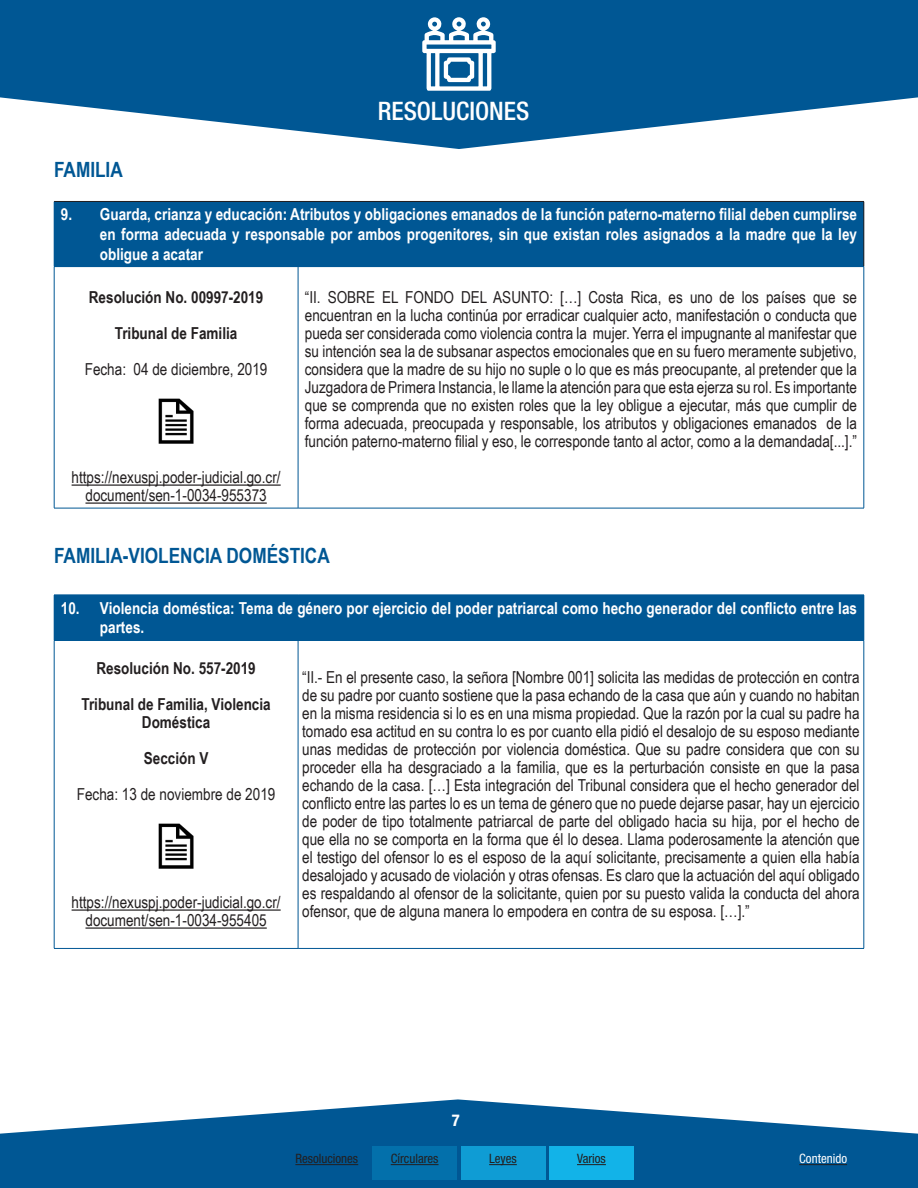
<style>
.page{position:relative;width:918px;height:1188px;background:#fff}
.page>*{position:absolute;margin:0;border:0;box-sizing:border-box;transform-origin:0 0}
.t1{font:500 condensed 25.5px "Helvetica Neue";color:#fff}
.TITULO{font:700 21px "Arial Narrow";color:#005794}
.TEXTO_NORMAL{font:16.5px/18px "Arial Narrow";color:#231f20;text-align:center}
.TEXTO_TAB{font:700 16.5px/19.8px "Arial Narrow";color:#fff;text-align:justify}
.TEXTO_NORMAL-2{font:700 16.5px "Arial Narrow";color:#231f20}
.t2{font:700 condensed 16.5px "Helvetica Neue";color:#fff}
.t3{font:condensed 12.9px "Helvetica Neue";color:#231f20}
.t4{font:condensed 12.9px "Helvetica Neue";color:#fff}
</style>
<div class="page">
<svg style="left:0;top:0;width:918px;height:149px;fill:#005794"></svg>
<svg style="left:422px;top:17px;width:74px;height:74px"></svg>
<svg style="left:0;top:1099px;width:918px;height:89px;fill:#005794"></svg>
<div style="left:284px;top:1146px;width:85px;height:34px;background:#005794"></div>
<div style="left:372px;top:1146px;width:85px;height:34px;background:#0370ab"></div>
<div style="left:461px;top:1146px;width:85px;height:34px;background:#0f9cd4"></div>
<div style="left:549px;top:1146px;width:85px;height:34px;background:#12b3e8"></div>
<hr style="left:295px;top:1164px;width:63px;height:1px;background:#231f20">
<hr style="left:391px;top:1164px;width:48px;height:1px;background:#231f20">
<svg style="left:489px;top:1164px;width:28px;height:1px"></svg>
<svg style="left:577px;top:1164px;width:29px;height:1px"></svg>
<hr style="left:799px;top:1164px;width:48px;height:1px;background:#231f20">
<div style="left:54px;top:201px;width:810px;height:66px;background:#005794"></div>
<hr style="left:54px;top:201px;width:244px;height:1px;background:#231f20">
<hr style="left:298px;top:201px;width:566px;height:1px;background:#231f20">
<hr style="left:864px;top:202px;width:1px;height:64px;background:#231f20">
<hr style="left:54px;top:267px;width:1px;height:241px;background:#005794">
<hr style="left:54px;top:508px;width:244px;height:1px;background:#005794">
<hr style="left:298px;top:267px;width:1px;height:241px;background:#005794">
<hr style="left:864px;top:267px;width:1px;height:241px;background:#005794">
<hr style="left:298px;top:508px;width:566px;height:1px;background:#005794">
<hr style="left:72px;top:484px;width:209px;height:2px;background:#231f20">
<hr style="left:85px;top:502px;width:182px;height:2px;background:#231f20">
<img style="left:158px;top:398px;width:36px;height:46px">
<div style="left:54px;top:595px;width:810px;height:45px;background:#005794"></div>
<hr style="left:864px;top:595px;width:1px;height:45px;background:#005794">
<hr style="left:54px;top:640px;width:244px;height:1px;background:#005794">
<hr style="left:54px;top:640px;width:1px;height:308px;background:#005794">
<hr style="left:298px;top:640px;width:566px;height:1px;background:#005794">
<hr style="left:298px;top:640px;width:1px;height:308px;background:#005794">
<hr style="left:864px;top:640px;width:1px;height:308px;background:#005794">
<hr style="left:54px;top:948px;width:244px;height:1px;background:#005794">
<hr style="left:298px;top:948px;width:566px;height:1px;background:#005794">
<hr style="left:72px;top:909px;width:209px;height:2px;background:#231f20">
<hr style="left:85px;top:927px;width:182px;height:2px;background:#231f20">
<img style="left:158px;top:823px;width:36px;height:46px">
<h1 class="t1" style="left:378px;top:96px;width:153px">RESOLUCIONES</h1>
<p class="TITULO" style="left:54px;top:154px;width:70px">FAMILIA</p>
<p class="TEXTO_TAB" style="left:100px;top:204px;width:759px;text-indent:-39px">9. Guarda, crianza y educación: Atributos y obligaciones emanados de la función paterno-materno filial deben cumplirse en forma adecuada y responsable por ambos progenitores, sin que existan roles asignados a la madre que la ley obligue a acatar</p>
<p class="TEXTO_NORMAL-2" style="left:89px;top:285px;width:176px">Resolución No. 00997-2019</p>
<p class="TEXTO_NORMAL-2" style="left:115px;top:321px;width:124px">Tribunal de Familia</p>
<p class="TEXTO_NORMAL" style="left:85px;top:360px;width:184px">Fecha: 04 de diciembre, 2019</p>
<p class="TEXTO_NORMAL" style="left:305px;top:288px;width:554px;text-align:justify">“II. SOBRE EL FONDO DEL ASUNTO: […] Costa Rica, es uno de los países que se encuentran en la lucha continúa por erradicar cualquier acto, manifestación o conducta que pueda ser considerada como violencia contra la mujer. Yerra el impugnante al manifestar que su intención sea la de subsanar aspectos emocionales que en su fuero meramente subjetivo, considera que la madre de su hijo no suple o lo que es más preocupante, al pretender que la Juzgadora de Primera Instancia, le llame la atención para que esta ejerza su rol. Es importante que se comprenda que no existen roles que la ley obligue a ejecutar, más que cumplir de forma adecuada, preocupada y responsable, los atributos y obligaciones emanados de la función paterno-materno filial y eso, le corresponde tanto al actor, como a la demandada[...].”</p>
<p class="TEXTO_NORMAL" style="left:72px;top:468px;width:211px">https://nexuspj.poder-judicial.go.cr/ document/sen-1-0034-955373</p>
<p class="TITULO" style="left:54px;top:540px;width:277px">FAMILIA-VIOLENCIA DOMÉSTICA</p>
<p class="TEXTO_TAB" style="left:100px;top:597px;width:759px;text-indent:-39px">10. Violencia doméstica: Tema de género por ejercicio del poder patriarcal como hecho generador del conflicto entre las partes.</p>
<p class="TEXTO_NORMAL-2" style="left:96px;top:656px;width:161px">Resolución No. 557-2019</p>
<p class="TEXTO_NORMAL-2" style="left:81px;top:692px;width:191px">Tribunal de Familia, Violencia</p>
<p class="TEXTO_NORMAL-2" style="left:142px;top:710px;width:70px">Doméstica</p>
<p class="TEXTO_NORMAL-2" style="left:144px;top:746px;width:66px">Sección V</p>
<p class="TEXTO_NORMAL" style="left:77px;top:785px;width:200px">Fecha: 13 de noviembre de 2019</p>
<p class="TEXTO_NORMAL" style="left:302px;top:668px;width:559px;text-align:justify">“II.- En el presente caso, la señora [Nombre 001] solicita las medidas de protección en contra de su padre por cuanto sostiene que la pasa echando de la casa que aún y cuando no habitan en la misma residencia si lo es en una misma propiedad. Que la razón por la cual su padre ha tomado esa actitud en su contra lo es por cuanto ella pidió el desalojo de su esposo mediante unas medidas de protección por violencia doméstica. Que su padre considera que con su proceder ella ha desgraciado a la familia, que es la perturbación consiste en que la pasa echando de la casa. […] Esta integración del Tribunal considera que el hecho generador del conflicto entre las partes lo es un tema de género que no puede dejarse pasar, hay un ejercicio de poder de tipo totalmente patriarcal de parte del obligado hacia su hija, por el hecho de que ella no se comporta en la forma que él lo desea. Llama poderosamente la atención que el testigo del ofensor lo es el esposo de la aquí solicitante, precisamente a quien ella había desalojado y acusado de violación y otras ofensas. Es claro que la actuación del aquí obligado es respaldando al ofensor de la solicitante, quien por su puesto valida la conducta del ahora ofensor, que de alguna manera lo empodera en contra de su esposa. […].”</p>
<p class="TEXTO_NORMAL" style="left:72px;top:893px;width:211px">https://nexuspj.poder-judicial.go.cr/ document/sen-1-0034-955405</p>
<p class="t2" style="left:452px;top:1107px;width:9px">7</p>
<p class="t3" style="left:295px;top:1151px;width:64px">Resoluciones</p>
<p class="t3" style="left:391px;top:1151px;width:49px">Círculares</p>
<p class="t3" style="left:489px;top:1151px;width:29px">Leyes</p>
<p class="t3" style="left:577px;top:1151px;width:30px">Varios</p>
<p class="t4" style="left:799px;top:1151px;width:49px">Contenido</p>
</div>
